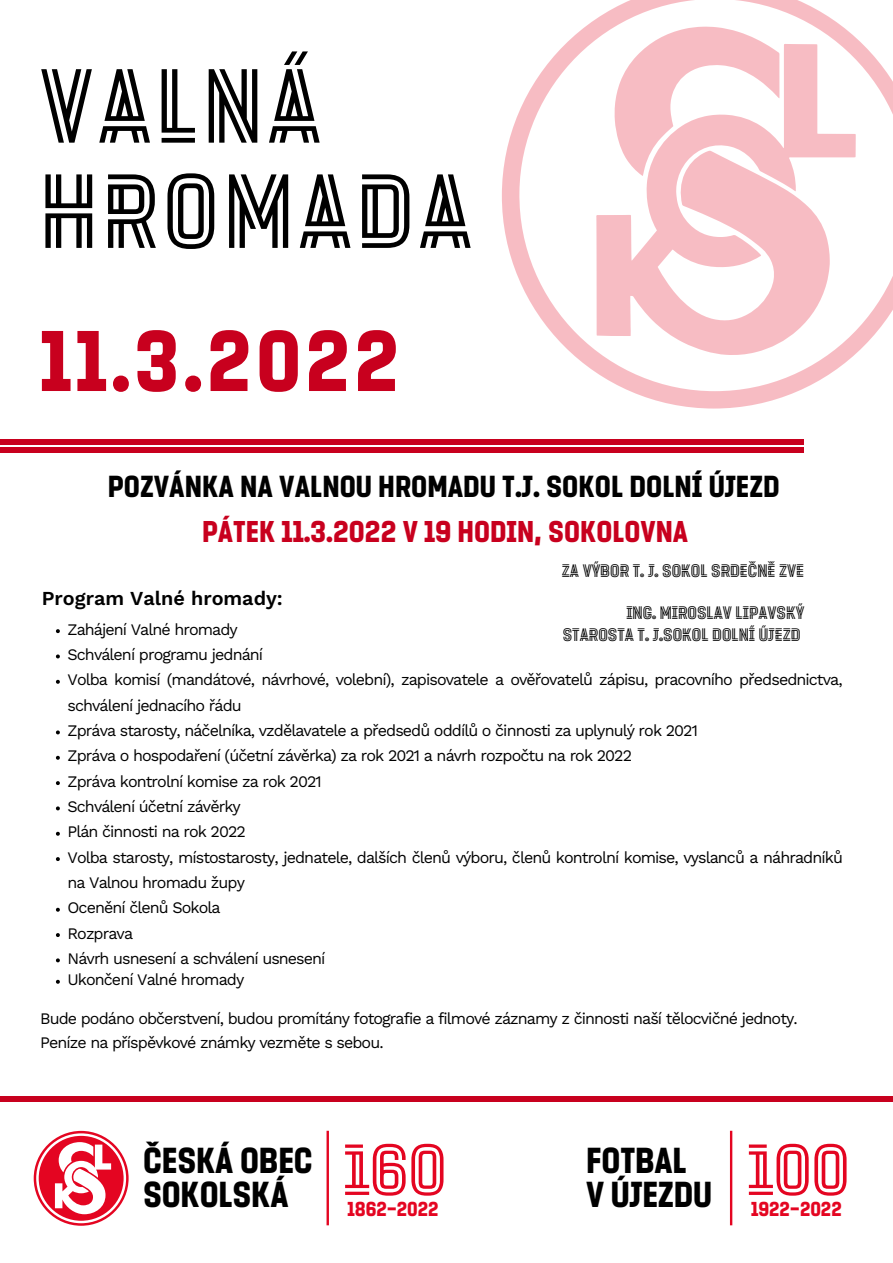
<style>
.page{position:relative;width:893px;height:1263px;background:#fff}
.page>*{position:absolute;margin:0;border:0;box-sizing:border-box;transform-origin:0 0}
.t1{font:105.52px "Sokol Fugner";color:#000}
.t2{font:86.25px "Sokol Tyrs";letter-spacing:.05em;color:#c8001e}
.t3{font:72.45px "Sokol Fugner";color:#e40521}
.t4{font:36.3px "Sokol Tyrs";letter-spacing:-.005em;color:#000}
.t5{font:30.9px "Sokol Tyrs";color:#000}
.t6{font:30.6px "Sokol Tyrs";color:#c8001e}
.t7{font:20.25px "Sokol Tyrs";letter-spacing:-.005em;color:#e40521}
.t8{font:600 19.8px "Work Sans";color:#000}
.t9{font:18.15px "Sokol Fugner";color:#000}
.t10{font:16.05px/25.3px "Work Sans";letter-spacing:-.055em;color:#000}
</style>
<div class="page">
<div style="left:0;top:439px;width:803px;height:6px;background:#c8001e"></div>
<div style="left:0;top:447px;width:804px;height:6px;background:#c8001e"></div>
<div style="left:0;top:1096px;width:893px;height:5px;background:#c8001e"></div>
<svg style="left:502px;top:0;width:391px;height:409px"></svg>
<svg style="left:596px;top:44px;width:260px;height:311px;fill:#f7bcc3"></svg>
<svg style="left:614px;top:27px;width:165px;height:149px"></svg>
<svg style="left:56px;top:629px;width:4px;height:4px"></svg>
<svg style="left:56px;top:654px;width:4px;height:4px"></svg>
<svg style="left:56px;top:680px;width:4px;height:4px"></svg>
<svg style="left:56px;top:730px;width:4px;height:4px"></svg>
<svg style="left:56px;top:756px;width:4px;height:4px"></svg>
<svg style="left:56px;top:781px;width:4px;height:4px"></svg>
<svg style="left:56px;top:806px;width:4px;height:4px"></svg>
<svg style="left:56px;top:832px;width:4px;height:4px"></svg>
<svg style="left:56px;top:857px;width:4px;height:4px"></svg>
<svg style="left:56px;top:908px;width:4px;height:4px"></svg>
<svg style="left:56px;top:933px;width:4px;height:4px"></svg>
<svg style="left:56px;top:958px;width:4px;height:4px"></svg>
<svg style="left:56px;top:980px;width:4px;height:4px"></svg>
<hr style="left:326px;top:1131px;width:3px;height:94px;background:#e40521">
<svg style="left:34px;top:1131px;width:95px;height:95px"></svg>
<svg style="left:36px;top:1133px;width:90px;height:90px"></svg>
<hr style="left:730px;top:1131px;width:2px;height:94px;background:#e40521">
<p class="t1" style="left:40px;top:39px;width:280px">VALNÁ</p>
<p class="t1" style="left:40px;top:144px;width:433px">HROMADA</p>
<p class="t2" style="left:40px;top:306px;width:360px">11.3.2022</p>
<p class="t5" style="left:108px;top:467px;width:670px">POZVÁNKA NA VALNOU HROMADU T.J. SOKOL DOLNÍ ÚJEZD</p>
<p class="t6" style="left:202px;top:512px;width:487px">PÁTEK 11.3.2022 V 19 HODIN, SOKOLOVNA</p>
<p class="t9" style="left:562px;top:559px;width:242px">ZA VÝBOR T. J. SOKOL SRDEČNĚ ZVE</p>
<p class="t9" style="left:626px;top:601px;width:179px">ING. MIROSLAV LIPAVSKÝ</p>
<p class="t9" style="left:563px;top:623px;width:238px">STAROSTA T. J.SOKOL DOLNÍ ÚJEZD</p>
<p class="t8" style="left:42px;top:590px;width:243px">Program Valné hromady:</p>
<p class="t10" style="left:67px;top:618px;width:172px">Zahájení Valné hromady</p>
<p class="t10" style="left:67px;top:643px;width:197px">Schválení programu jednání</p>
<p class="t10" style="left:67px;top:669px;width:776px">Volba komisí (mandátové, návrhové, volební), zapisovatele a ověřovatelů zápisu, pracovního předsednictva, schválení jednacího řádu</p>
<p class="t10" style="left:67px;top:719px;width:632px">Zpráva starosty, náčelníka, vzdělavatele a předsedů oddílů o činnosti za uplynulý rok 2021</p>
<p class="t10" style="left:67px;top:744px;width:566px">Zpráva o hospodaření (účetní závěrka) za rok 2021 a návrh rozpočtu na rok 2022</p>
<p class="t10" style="left:67px;top:770px;width:256px">Zpráva kontrolní komise za rok 2021</p>
<p class="t10" style="left:67px;top:795px;width:175px">Schválení účetní závěrky</p>
<p class="t10" style="left:67px;top:820px;width:180px">Plán činnosti na rok 2022</p>
<p class="t10" style="left:67px;top:846px;width:777px">Volba starosty, místostarosty, jednatele, dalších členů výboru, členů kontrolní komise, vyslanců a náhradníků na Valnou hromadu župy</p>
<p class="t10" style="left:67px;top:896px;width:154px">Ocenění členů Sokola</p>
<p class="t10" style="left:67px;top:922px;width:67px">Rozprava</p>
<p class="t10" style="left:67px;top:947px;width:259px">Návrh usnesení a schválení usnesení</p>
<p class="t10" style="left:67px;top:968px;width:178px">Ukončení Valné hromady</p>
<p class="t10" style="left:40px;top:1007px;width:759px">Bude podáno občerstvení, budou promítány fotografie a filmové záznamy z činnosti naší tělocvičné jednoty.</p>
<p class="t10" style="left:40px;top:1031px;width:345px">Peníze na příspěvkové známky vezměte s sebou.</p>
<p class="t4" style="left:143px;top:1137px;width:171px">ČESKÁ OBEC</p>
<p class="t4" style="left:143px;top:1171px;width:147px">SOKOLSKÁ</p>
<p class="t3" style="left:344px;top:1124px;width:104px">160</p>
<p class="t7" style="left:347px;top:1196px;width:93px">1862–2022</p>
<p class="t4" style="left:586px;top:1137px;width:102px">FOTBAL</p>
<p class="t4" style="left:586px;top:1171px;width:128px">V ÚJEZDU</p>
<p class="t3" style="left:747px;top:1124px;width:104px">100</p>
<p class="t7" style="left:751px;top:1196px;width:92px">1922–2022</p>
</div>
